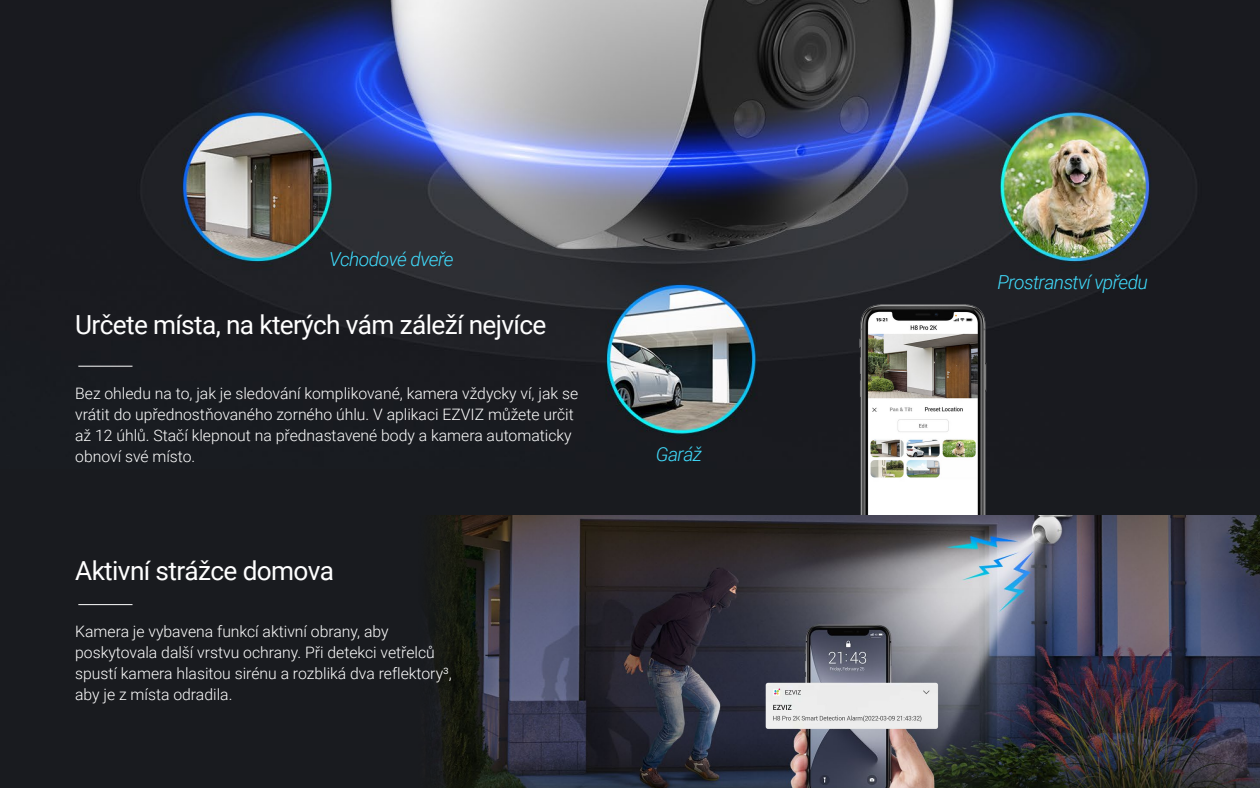
<style>
.page{position:relative;width:1260px;height:788px;background:#fff}
.page>*{position:absolute;margin:0;border:0;box-sizing:border-box;transform-origin:0 0}
.t1{font:26.25px "Roboto";letter-spacing:-.025em;color:#fff}
.t2{font:italic 300 19.25px "Roboto";letter-spacing:-.03em;color:#40dbfc}
.t3{font:300 15.75px/21px "Roboto";color:#fff}
</style>
<div class="page">
<img style="left:474px;top:754px;width:786px;height:34px">
<div style="left:0;top:514px;width:474px;height:274px;background:#191b1f"></div>
<img style="left:0;top:0;width:1260px;height:754px">
<div style="left:0;top:469px;width:1260px;height:45px;background:#191b1f"></div>
<img style="left:838px;top:294px;width:162px;height:220px">
<img style="left:761px;top:676px;width:184px;height:56px">
<hr style="left:78px;top:366px;width:55px;height:1px;background:#fff">
<hr style="left:78px;top:604px;width:55px;height:1px;background:#fff">
<p class="t2" style="left:329px;top:245px;width:126px">Vchodové dveře</p>
<h1 class="t1" style="left:75px;top:306px;width:473px">Určete místa, na kterých vám záleží nejvíce</h1>
<p class="t3" style="left:75px;top:382px;width:504px">Bez ohledu na to, jak je sledování komplikované, kamera vždycky ví, jak se vrátit do upřednostňovaného zorného úhlu. V aplikaci EZVIZ můžete určit až 12 úhlů. Stačí klepnout na přednastavené body a kamera automaticky obnoví své místo.</p>
<h1 class="t1" style="left:75px;top:552px;width:260px">Aktivní strážce domova</h1>
<p class="t3" style="left:75px;top:620px;width:378px">Kamera je vybavena funkcí aktivní obrany, aby poskytovala další vrstvu ochrany. Při detekci vetřelců spustí kamera hlasitou sirénu a rozbliká dva reflektory³, aby je z místa odradila.</p>
<p class="t2" style="left:656px;top:440px;width:48px">Garáž</p>
<p class="t2" style="left:997px;top:268px;width:152px">Prostranství vpředu</p>
</div>
